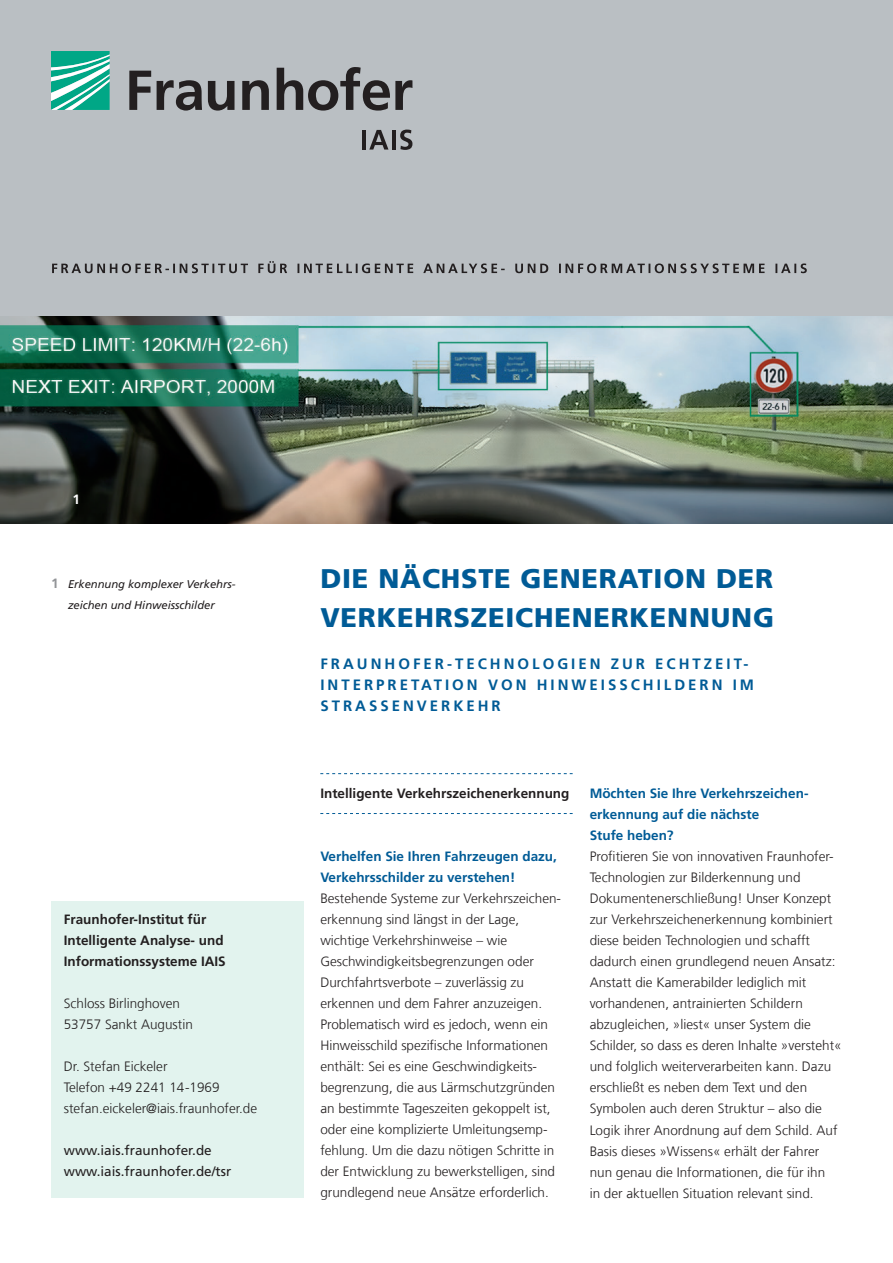
<style>
.page{position:relative;width:893px;height:1263px;background:#fff}
.page>*{position:absolute;margin:0;border:0;box-sizing:border-box;transform-origin:0 0}
.t1{font:900 27px/39px "Frutiger LT Com";letter-spacing:.03em;color:#005b96}
.t2{font:700 15px/21px "Frutiger LT Com";letter-spacing:.2em;color:#005b96}
.t3{font:300 13.5px/21px "Frutiger LT Com";color:#231f20}
.t4{font:700 13.5px/21px "Frutiger LT Com";color:#005b96}
.t5{font:700 13.5px/21px "Frutiger LT Com";color:#231f20}
.t6{font:13.5px/21px "Frutiger LT Com";color:#231f20}
.t7{font:700 13.5px "Frutiger LT Com";color:#fff}
.t8{font:italic 11.25px/21px "Frutiger LT Com";letter-spacing:-.005em;color:#231f20;text-align:center}
.s1{font-weight:700;font-style:normal;font-size:13.5px;color:#939598}
</style>
<div class="page">
<img style="left:0;top:315px;width:893px;height:208px">
<div style="left:0;top:0;width:893px;height:315px;background:#babfc3"></div>
<div style="left:51px;top:901px;width:252px;height:296px;background:#e2f3ee"></div>
<svg style="left:320px;top:773px;width:253px;height:1px"></svg>
<svg style="left:320px;top:813px;width:253px;height:1px"></svg>
<svg style="left:51px;top:51px;width:59px;height:59px;background:#4bbfa8"></svg>
<svg style="left:129px;top:67px;width:283px;height:44px"></svg>
<hr style="left:363px;top:130px;width:3px;height:20px;background:#231f20">
<svg style="left:369px;top:130px;width:19px;height:20px"></svg>
<hr style="left:392px;top:130px;width:4px;height:20px;background:#231f20">
<svg style="left:400px;top:130px;width:12px;height:20px"></svg>
<svg style="left:52px;top:261px;width:755px;height:12px"></svg>
<p class="t7" style="left:73px;top:492px;width:9px">1</p>
<p class="t8" style="left:51px;top:574px;width:186px"><span class="s1">1</span> Erkennung komplexer Verkehrs&shy;zeichen und Hinweisschilder</p>
<p class="t5" style="left:64px;top:909px;width:164px">Fraunhofer-Institut für<br>Intelligente Analyse- und<br>Informationssysteme IAIS</p>
<p class="t3" style="left:64px;top:993px;width:131px">Schloss Birlinghoven<br>53757 Sankt Augustin</p>
<p class="t3" style="left:64px;top:1056px;width:195px">Dr. Stefan Eickeler<br>Telefon +49 2241 14-1969 stefan.eickeler@iais.fraunhofer.de</p>
<p class="t6" style="left:64px;top:1140px;width:169px">www.iais.fraunhofer.de www.iais.fraunhofer.de/tsr</p>
<h1 class="t1" style="left:320px;top:559px;width:455px">DIE NÄCHSTE GENERATION DER<br>VERKEHRSZEICHENERKENNUNG</h1>
<p class="t2" style="left:320px;top:654px;width:435px">FRAUNHOFER-TECHNOLOGIEN ZUR ECHTZEIT-<br>INTERPRETATION VON HINWEISSCHILDERN IM<br>STRASSENVERKEHR</p>
<p class="t5" style="left:320px;top:783px;width:251px">Intelligente Verkehrszeichenerkennung</p>
<p class="t4" style="left:320px;top:846px;width:238px">Verhelfen Sie Ihren Fahrzeugen dazu,<br>Verkehrsschilder zu verstehen!</p>
<p class="t3" style="left:320px;top:888px;width:241px">Bestehende Systeme zur Verkehrszeichen&shy;erkennung sind längst in der Lage, wichtige Verkehrshinweise – wie Geschwindigkeitsbegrenzungen oder Durchfahrtsverbote – zuverlässig zu erkennen und dem Fahrer anzuzeigen.<br>Problematisch wird es jedoch, wenn ein Hinweisschild spezifische Informationen enthält: Sei es eine Geschwindigkeits&shy;begrenzung, die aus Lärmschutzgründen an bestimmte Tageszeiten gekoppelt ist, oder eine komplizierte Umleitungsemp&shy;fehlung. Um die dazu nötigen Schritte in der Entwicklung zu bewerkstelligen, sind grundlegend neue Ansätze erforderlich.</p>
<p class="t4" style="left:590px;top:783px;width:219px">Möchten Sie Ihre Verkehrszeichen&shy;erkennung auf die nächste<br>Stufe heben?</p>
<p class="t3" style="left:590px;top:846px;width:254px">Profitieren Sie von innovativen Fraunhofer-Technologien zur Bilderkennung und Dokumentenerschließung! Unser Konzept zur Verkehrszeichenerkennung kombiniert diese beiden Technologien und schafft dadurch einen grundlegend neuen Ansatz:<br>Anstatt die Kamerabilder lediglich mit vorhandenen, antrainierten Schildern abzugleichen, »liest« unser System die Schilder, so dass es deren Inhalte »versteht« und folglich weiterverarbeiten kann. Dazu erschließt es neben dem Text und den Symbolen auch deren Struktur – also die Logik ihrer Anordnung auf dem Schild. Auf Basis dieses »Wissens« erhält der Fahrer nun genau die Informationen, die für ihn<br>in der aktuellen Situation relevant sind.</p>
</div>
